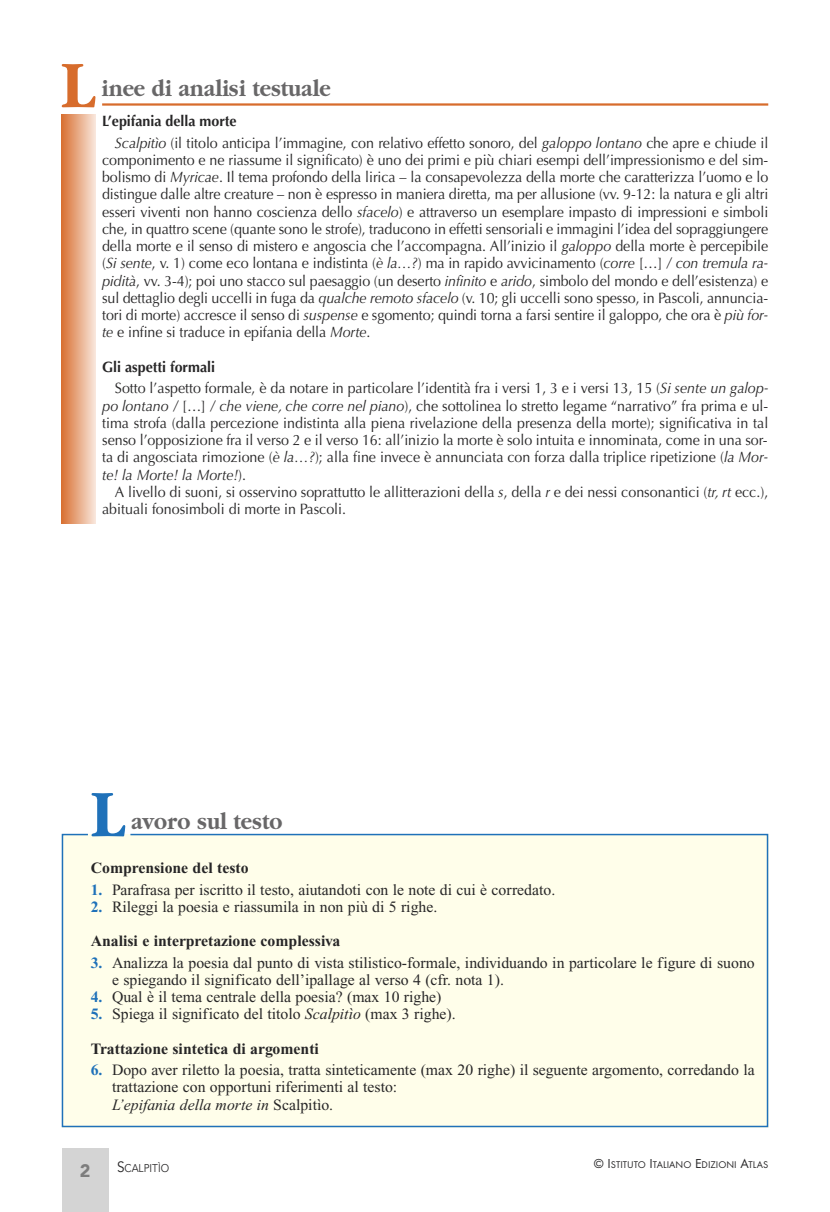
<style>
.page{position:relative;width:830px;height:1212px;background:#fff}
.page>*{position:absolute;margin:0;border:0;box-sizing:border-box;transform-origin:0 0}
.t1{font:700 69.15px "Garamond";color:#1f71b9;scale:.9 1}
.t2{font:700 69.15px "Garamond";color:#d76c2c;scale:.9 1}
.t3{font:700 24px "Garamond";color:#686768;scale:.9 1}
.t4{font:900 18px "Avenir";color:#7d7d7d}
.t5{font:15.75px/17.2px "Times New Roman";color:#272627}
.t6{font:700 15.75px "Times New Roman";color:#272627}
.t7{font:15px/17.2px "Optima";color:#272627;scale:.95 1}
.t8{font:11.25px "Avenir";color:#272627;scale:.9 1}
.t9{font:10.2px "Futura T";color:#272627}
.s1{font-weight:700}
.s2{font-style:italic}
.s3{font-weight:700;color:#1f71b9}
.s4{font-size:15px}
.s5{font-size:13.5px}
</style>
<div class="page">
<div style="left:62px;top:1148px;width:46px;height:64px;background:#d4d4d4"></div>
<div style="left:61px;top:833px;width:707px;height:295px;background:#fffeea"></div>
<hr style="left:102px;top:103px;width:665px;height:3px;background:#d76c2c">
<div style="left:62px;top:115px;width:34px;height:409px;background:linear-gradient(to right,#d97235,#f8e4d8)"></div>
<h1 class="t2" style="left:61px;top:43px;width:39px">L</h1>
<h2 class="t3" style="left:101px;top:73px;width:256px">inee di analisi testuale</h2>
<p class="t7" style="left:115px;top:112px;width:689px;line-height:21.5px;text-indent:-13px"><span class="s1">L’epifania della morte<br></span><span class="s2">Scalpitìo</span> (il titolo anticipa l’immagine, con relativo effetto sonoro, del <span class="s2">galoppo lontano</span> che apre e chiude il</p>
<p class="t7" style="left:102px;top:153px;width:702px;text-align:justify">componimento e ne riassume il significato) è uno dei primi e più chiari esempi dell’impressionismo e del sim&shy;bolismo di <span class="s2">Myricae</span>. Il tema profondo della lirica – la consapevolezza della morte che caratterizza l’uomo e lo distingue dalle altre creature – non è espresso in maniera diretta, ma per allusione (vv. 9-12: la natura e gli altri esseri viventi non hanno coscienza dello <span class="s2">sfacelo</span>) e attraverso un esemplare impasto di impressioni e simboli che, in quattro scene (quante sono le strofe), traducono in effetti sensoriali e immagini l’idea del sopraggiungere della morte e il senso di mistero e angoscia che l’accompagna. All’inizio il <span class="s2">galoppo</span> della morte è percepibile (<span class="s2">Si sente</span>, v. 1) come eco lontana e indistinta (<span class="s2">è la…?</span>) ma in rapido avvicinamento (<span class="s2">corre</span> […] <span class="s2">/ con tremula ra&shy;pidità</span>, vv. 3-4); poi uno stacco sul paesaggio (un deserto <span class="s2">infinito</span> e <span class="s2">arido</span>, simbolo del mondo e dell’esistenza) e sul dettaglio degli uccelli in fuga da <span class="s2">qualche remoto sfacelo</span> (v. 10; gli uccelli sono spesso, in Pascoli, annuncia&shy;tori di morte) accresce il senso di <span class="s2">suspense</span> e sgomento; quindi torna a farsi sentire il galoppo, che ora è <span class="s2">più for&shy;te</span> e infine si traduce in epifania della <span class="s2">Morte</span>.</p>
<p class="t7" style="left:115px;top:357px;width:689px;line-height:21.5px;text-indent:-13px"><span class="s1">Gli aspetti formali<br></span>Sotto l’aspetto formale, è da notare in particolare l’identità fra i versi 1, 3 e i versi 13, 15 (<span class="s2">Si sente un galop-</span></p>
<p class="t7" style="left:102px;top:398px;width:702px;text-align:justify"><span class="s2">po lontano /</span> […] <span class="s2">/ che viene, che corre nel piano</span>), che sottolinea lo stretto legame “narrativo” fra prima e ul&shy;tima strofa (dalla percezione indistinta alla piena rivelazione della presenza della morte); significativa in tal senso l’opposizione fra il verso 2 e il verso 16: all’inizio la morte è solo intuita e innominata, come in una sor&shy;ta di angosciata rimozione (<span class="s2">è la…?</span>); alla fine invece è annunciata con forza dalla triplice ripetizione (<span class="s2">la Mor&shy;te! la Morte! la Morte!</span>).</p>
<p class="t7" style="left:102px;top:485px;width:702px;text-indent:13px">A livello di suoni, si osservino soprattutto le allitterazioni della <span class="s2">s</span>, della <span class="s2">r</span> e dei nessi consonantici (<span class="s2">tr, rt</span> ecc.), abituali fonosimboli di morte in Pascoli.</p>
<h1 class="t1" style="left:91px;top:772px;width:39px">L</h1>
<h2 class="t3" style="left:131px;top:807px;width:169px">avoro sul testo</h2>
<p class="t6" style="left:91px;top:863px;width:159px">Comprensione del testo</p>
<p class="t5" style="left:91px;top:882px;width:466px"><span class="s3">1.</span> Parafrasa per iscritto il testo, aiutandoti con le note di cui è corredato.</p>
<p class="t5" style="left:91px;top:891px;width:348px;line-height:34.2px"><span class="s3">2.</span> Rileggi la poesia e riassumila in non più di 5 righe.<br><span class="s1">Analisi e interpretazione complessiva</span></p>
<p class="t5" style="left:112px;top:955px;width:644px;text-indent:-21px"><span class="s3">3.</span> Analizza la poesia dal punto di vista stilistico-formale, individuando in particolare le figure di suono e spiegando il significato dell’ipallage al verso 4 (cfr. nota 1).</p>
<p class="t5" style="left:91px;top:990px;width:352px"><span class="s3">4.</span> Qual è il tema centrale della poesia? (max 10 righe)</p>
<p class="t5" style="left:91px;top:998px;width:366px;line-height:34.2px"><span class="s3">5.</span> Spiega il significato del titolo <span class="s2">Scalpitìo</span> (max 3 righe).<br><span class="s1">Trattazione sintetica di argomenti</span></p>
<p class="t5" style="left:112px;top:1063px;width:644px;text-indent:-21px"><span class="s3">6.</span> Dopo aver riletto la poesia, tratta sinteticamente (max 20 righe) il seguente argomento, corredando la trattazione con opportuni riferimenti al testo:<br><span class="s2">L’epifania della morte in</span> Scalpitìo.</p>
<p class="t4" style="left:80px;top:1159px;width:12px">2</p>
<p class="t8" style="left:117px;top:1160px;width:59px"><span class="s4">S</span>CALPITÌO</p>
<p class="t9" style="left:593px;top:1158px;width:176px"><span class="s5">© I</span>STITUTO <span class="s5">I</span>TALIANO <span class="s5">E</span>DIZIONI <span class="s5">A</span>TLAS</p>
</div>
